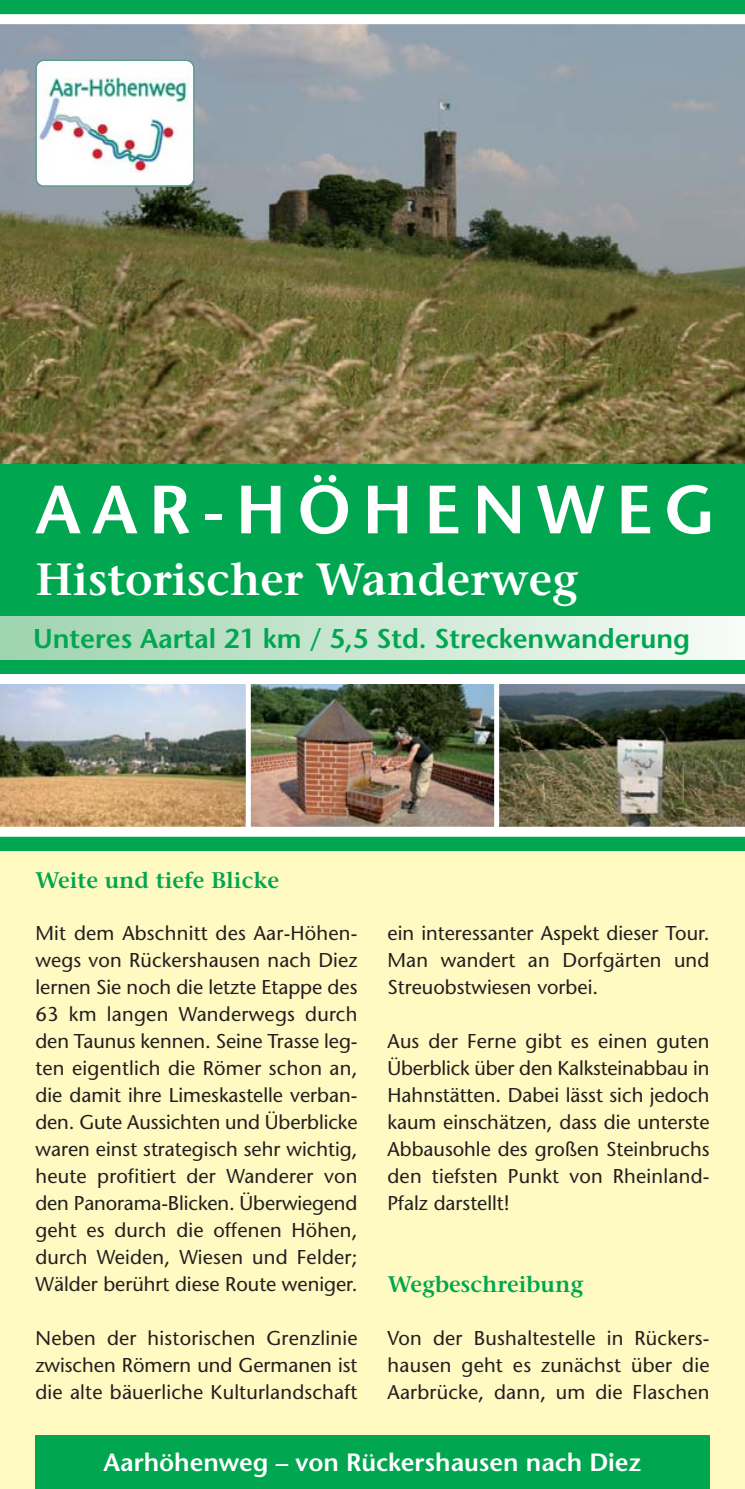
<style>
.page{position:relative;width:745px;height:1489px;background:#fff}
.page>*{position:absolute;margin:0;border:0;box-sizing:border-box;transform-origin:0 0}
.t1{font:600 68px "Stone Sans";letter-spacing:.165em;color:#fff}
.t2{font:600 45px "Stone Serif";color:#fff}
.t3{font:600 27.25px "Stone Sans";color:#00a650}
.t4{font:600 25px "Stone Sans";color:#fff}
.t5{font:600 22.5px "Stone Serif";color:#00a650}
.t6{font:20px/27px "Stone Sans";letter-spacing:.01em;color:#231f20;text-align:justify}
</style>
<div class="page">
<div style="left:0;top:836px;width:744px;height:652px;background:#fffac2"></div>
<div style="left:0;top:0;width:744px;height:850px;background:#00a650"></div>
<img style="left:0;top:24px;width:744px;height:440px">
<div style="left:0;top:14px;width:744px;height:10px;background:#fff"></div>
<img style="left:251px;top:684px;width:243px;height:142px">
<img style="left:0;top:684px;width:246px;height:142px">
<div style="left:0;top:617px;width:744px;height:42px;background:linear-gradient(to right,#9ed3af,#f8fbf8)"></div>
<div style="left:35px;top:1435px;width:674px;height:53px;background:#00a650"></div>
<img style="left:499px;top:684px;width:245px;height:142px">
<div style="left:0;top:674px;width:744px;height:10px;background:#fff"></div>
<div style="left:0;top:826px;width:744px;height:10px;background:#fff"></div>
<div style="left:494px;top:677px;width:5px;height:154px;background:#fff"></div>
<img style="left:37px;top:61px;width:156px;height:124px;border-radius:7px">
<div style="left:35px;top:60px;width:159px;height:127px;border:2px solid #589d8b;border-radius:8px"></div>
<div style="left:246px;top:677px;width:5px;height:155px;background:#fff"></div>
<h1 class="t1" style="left:35px;top:483px;width:682px">AAR-HÖHENWEG</h1>
<h2 class="t2" style="left:35px;top:561px;width:543px">Historischer Wanderweg</h2>
<h3 class="t3" style="left:33px;top:627px;width:658px">Unteres Aartal 21 km / 5,5 Std. Streckenwanderung</h3>
<p class="t5" style="left:35px;top:871px;width:245px">Weite und tiefe Blicke</p>
<p class="t6" style="left:35px;top:921px;width:323px">Mit dem Abschnitt des Aar-Höhen&shy;wegs von Rückershausen nach Diez lernen Sie noch die letzte Etappe des 63 km langen Wanderwegs durch den Taunus kennen. Seine Trasse leg&shy;ten eigentlich die Römer schon an, die damit ihre Limeskastelle verban&shy;den. Gute Aussichten und Überblicke waren einst strategisch sehr wichtig, heute profitiert der Wanderer von den Panorama-Blicken. Überwiegend geht es durch die offenen Höhen, durch Weiden, Wiesen und Felder; Wälder berührt diese Route weniger.</p>
<p class="t6" style="left:35px;top:1326px;width:323px">Neben der historischen Grenzlinie zwischen Römern und Germanen ist die alte bäuerliche Kulturlandschaft</p>
<p class="t6" style="left:387px;top:921px;width:323px">ein interessanter Aspekt dieser Tour.<br>Man wandert an Dorfgärten und Streuobstwiesen vorbei.</p>
<p class="t6" style="left:387px;top:1029px;width:323px">Aus der Ferne gibt es einen guten Überblick über den Kalksteinabbau in Hahnstätten. Dabei lässt sich jedoch kaum einschätzen, dass die unterste Abbausohle des großen Steinbruchs den tiefsten Punkt von Rheinland-Pfalz darstellt!</p>
<p class="t5" style="left:387px;top:1275px;width:197px">Wegbeschreibung</p>
<p class="t6" style="left:387px;top:1326px;width:323px">Von der Bushaltestelle in Rückers&shy;hausen geht es zunächst über die Aarbrücke, dann, um die Flaschen</p>
<p class="t4" style="left:144px;top:1451px;width:496px">Der Halfterweg – von Diez nach Obernhof</p>
<p class="t4" style="left:103px;top:1452px;width:539px">Aarhöhenweg – von Rückershausen nach Diez</p>
</div>
